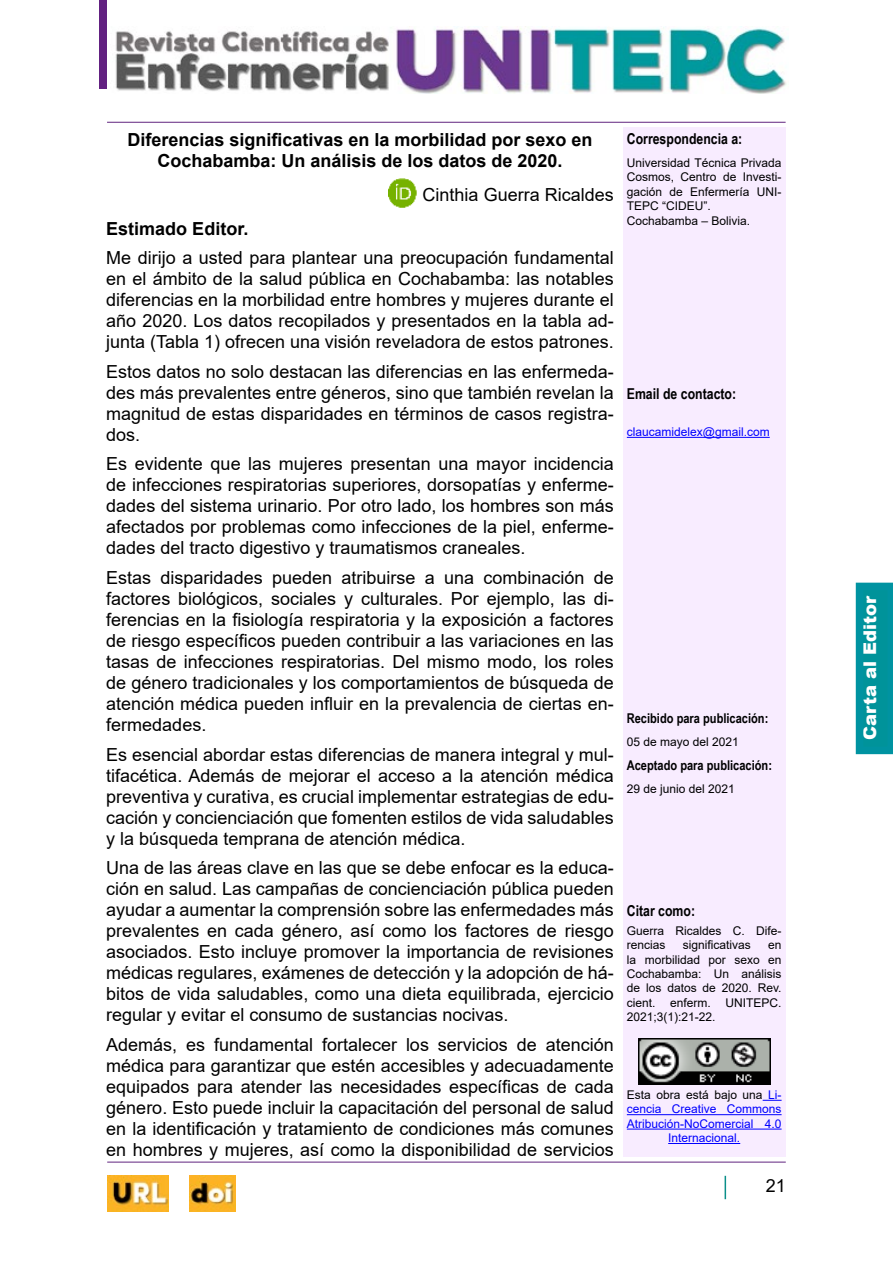
<style>
.page{position:relative;width:893px;height:1263px;background:#fff}
.page>*{position:absolute;margin:0;border:0;box-sizing:border-box;transform-origin:0 0}
.t1{font:18px/21px "Arial";color:#000;text-align:justify}
.t2{font:700 18px/21px "Arial";color:#000;text-align:center}
.t3{font:900 18px "Arial";color:#fff}
.t4{font:700 15px "Arial Narrow";color:#000}
.t5{font:700 13.5px "Arial Narrow";color:#000}
.t6{font:12px/14.4px "Arial";color:#000}
.t7{font:12px/14.4px "Arial";color:#00f;text-align:center}
.s1{color:#000}
</style>
<div class="page">
<div style="left:100px;top:0;width:7px;height:89px;background:#622181"></div>
<hr style="left:107px;top:122px;width:679px;height:1px;background:#60247f">
<hr style="left:107px;top:1162px;width:679px;height:1px;background:#60247f">
<svg style="left:725px;top:1176px;width:1px;height:23px"></svg>
<div style="left:623px;top:128px;width:163px;height:1029px;background:#f8ecff"></div>
<img style="left:115px;top:27px;width:674px;height:66px">
<img style="left:107px;top:1176px;width:62px;height:36px">
<img style="left:189px;top:1175px;width:47px;height:37px">
<div style="left:856px;top:583px;width:37px;height:171px;background:#00939a"></div>
<hr style="left:627px;top:437px;width:143px;height:1px;background:#00f">
<svg style="left:763px;top:1100px;width:19px;height:1px"></svg>
<hr style="left:627px;top:1114px;width:155px;height:1px;background:#00f">
<hr style="left:627px;top:1129px;width:155px;height:1px;background:#00f">
<hr style="left:668px;top:1143px;width:72px;height:1px;background:#00f">
<img style="left:638px;top:1038px;width:132px;height:46px">
<img style="left:388px;top:179px;width:29px;height:29px">
<p class="t2" style="left:127px;top:130px;width:467px">Diferencias significativas en la morbilidad por sexo en<br>Cochabamba: Un análisis de los datos de 2020.</p>
<p class="t1" style="left:423px;top:184px;width:193px">Cinthia Guerra Ricaldes</p>
<p class="t2" style="left:106px;top:218px;width:144px">Estimado Editor.</p>
<p class="t1" style="left:106px;top:247px;width:509px">Me dirijo a usted para plantear una preocupación fundamental en el ámbito de la salud pública en Cochabamba: las notables diferencias en la morbilidad entre hombres y mujeres durante el año 2020. Los datos recopilados y presentados en la tabla ad&shy;junta (Tabla 1) ofrecen una visión reveladora de estos patrones.</p>
<p class="t1" style="left:106px;top:361px;width:509px">Estos datos no solo destacan las diferencias en las enfermeda&shy;des más prevalentes entre géneros, sino que también revelan la magnitud de estas disparidades en términos de casos registra&shy;dos.</p>
<p class="t1" style="left:106px;top:453px;width:509px">Es evidente que las mujeres presentan una mayor incidencia de infecciones respiratorias superiores, dorsopatías y enferme&shy;dades del sistema urinario. Por otro lado, los hombres son más afectados por problemas como infecciones de la piel, enferme&shy;dades del tracto digestivo y traumatismos craneales.</p>
<p class="t1" style="left:106px;top:567px;width:509px">Estas disparidades pueden atribuirse a una combinación de factores biológicos, sociales y culturales. Por ejemplo, las di&shy;ferencias en la fisiología respiratoria y la exposición a factores de riesgo específicos pueden contribuir a las variaciones en las tasas de infecciones respiratorias. Del mismo modo, los roles de género tradicionales y los comportamientos de búsqueda de atención médica pueden influir en la prevalencia de ciertas en&shy;fermedades.</p>
<p class="t1" style="left:106px;top:744px;width:509px">Es esencial abordar estas diferencias de manera integral y mul&shy;tifacética. Además de mejorar el acceso a la atención médica preventiva y curativa, es crucial implementar estrategias de edu&shy;cación y concienciación que fomenten estilos de vida saludables y la búsqueda temprana de atención médica.</p>
<p class="t1" style="left:106px;top:857px;width:509px">Una de las áreas clave en las que se debe enfocar es la educa&shy;ción en salud. Las campañas de concienciación pública pueden ayudar a aumentar la comprensión sobre las enfermedades más prevalentes en cada género, así como los factores de riesgo asociados. Esto incluye promover la importancia de revisiones médicas regulares, exámenes de detección y la adopción de há&shy;bitos de vida saludables, como una dieta equilibrada, ejercicio regular y evitar el consumo de sustancias nocivas.</p>
<p class="t1" style="left:106px;top:1034px;width:509px">Además, es fundamental fortalecer los servicios de atención médica para garantizar que estén accesibles y adecuadamente equipados para atender las necesidades específicas de cada género. Esto puede incluir la capacitación del personal de salud en la identificación y tratamiento de condiciones más comunes en hombres y mujeres, así como la disponibilidad de servicios</p>
<p class="t4" style="left:627px;top:128px;width:117px">Correspondencia a:</p>
<p class="t6" style="left:627px;top:156px;width:156px">Universidad Técnica Privada<br>Cosmos, Centro de Investi&shy;gación de Enfermería UNI-<br>TEPC “CIDEU”.<br>Cochabamba – Bolivia.</p>
<p class="t4" style="left:627px;top:382px;width:111px">Email de contacto:</p>
<p class="t7" style="left:627px;top:425px;width:144px">claucamidelex@gmail.com</p>
<p class="t5" style="left:627px;top:708px;width:143px">Recibido para publicación:</p>
<p class="t6" style="left:627px;top:734px;width:114px">05 de mayo del 2021</p>
<p class="t5" style="left:627px;top:755px;width:147px">Aceptado para publicación:</p>
<p class="t6" style="left:627px;top:782px;width:110px">29 de junio del 2021</p>
<p class="t4" style="left:627px;top:899px;width:70px">Citar como:</p>
<p class="t6" style="left:627px;top:923px;width:156px">Guerra Ricaldes C. Dife&shy;rencias</p>
<p class="t6" style="left:683px;top:938px;width:70px">significativas</p>
<p class="t6" style="left:627px;top:938px;width:156px;text-align:justify;text-indent:141px">en la morbilidad por sexo en Cochabamba: Un análisis de los datos de 2020. Rev. cient. enferm. UNITEPC.<br>2021;3(1):21-22.</p>
<p class="t7" style="left:627px;top:1087px;width:156px"><span class="s1">Esta obra está bajo una</span> Li&shy;cencia Creative Commons<br>Atribución-NoComercial 4.0<br>Internacional.</p>
<p class="t1" style="left:766px;top:1175px;width:22px">21</p>
<p class="t3" style="left:857px;top:740px;width:146px;rotate:-90deg">Carta al Editor</p>
</div>
